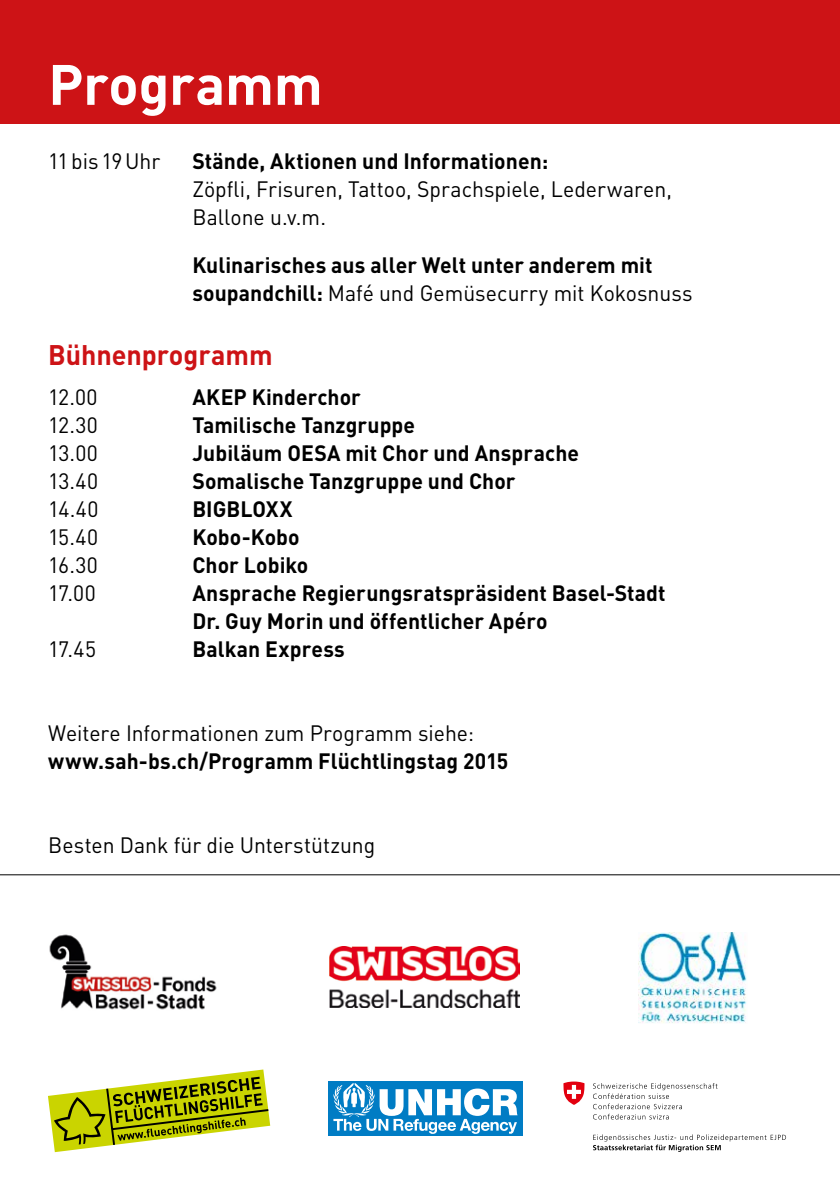
<style>
.page{position:relative;width:840px;height:1191px;background:#fff}
.page>*{position:absolute;margin:0;border:0;box-sizing:border-box;transform-origin:0 0}
.t1{font:700 56px "DIN";letter-spacing:-.005em;color:#fff}
.t2{font:700 28px "DIN";letter-spacing:-.005em;color:#cd1316;scale:.96 1}
.t3{font:700 22px/28px "DIN";letter-spacing:.005em;color:#000;scale:.96 1}
.t4{font:22px/28px "DIN";color:#000;scale:.96 1}
.s1{font-weight:400}
</style>
<div class="page">
<div style="left:327px;top:1080px;width:195px;height:55px;background:#007cc4"></div>
<svg style="left:333px;top:1083px;width:184px;height:50px"></svg>
<svg style="left:48px;top:1069px;width:222px;height:83px"></svg>
<img style="left:49px;top:934px;width:168px;height:76px">
<img style="left:329px;top:946px;width:190px;height:61px">
<div style="left:0;top:0;width:839px;height:124px;background:#cd1316"></div>
<hr style="left:0;top:874px;width:839px;height:1px;background:#000">
<img style="left:638px;top:933px;width:109px;height:90px">
<svg style="left:593px;top:1134px;width:192px;height:17px"></svg>
<svg style="left:593px;top:1083px;width:124px;height:36px"></svg>
<svg style="left:563px;top:1081px;width:21px;height:23px"></svg>
<h1 class="t1" style="left:48px;top:48px;width:276px">Programm</h1>
<p class="t4" style="left:48px;top:146px;width:118px">11bis19Uhr</p>
<p class="t3" style="left:192px;top:146px;width:372px">Stände, Aktionen und Informationen:</p>
<p class="t4" style="left:192px;top:174px;width:500px">Zöpfli, Frisuren, Tattoo, Sprachspiele, Lederwaren,<br>Ballone u.v.m.</p>
<p class="t3" style="left:192px;top:250px;width:522px">Kulinarisches aus aller Welt unter anderem mit soupandchill: <span class="s1">Mafé und Gemüsecurry mit Kokosnuss</span></p>
<p class="t2" style="left:48px;top:336px;width:235px">Bühnenprogramm</p>
<p class="t4" style="left:48px;top:382px;width:53px">12.00</p>
<p class="t3" style="left:192px;top:382px;width:177px">AKEP Kinderchor</p>
<p class="t4" style="left:48px;top:410px;width:53px">12.30</p>
<p class="t3" style="left:192px;top:410px;width:233px">Tamilische Tanzgruppe</p>
<p class="t4" style="left:48px;top:438px;width:53px">13.00</p>
<p class="t3" style="left:192px;top:438px;width:404px">Jubiläum OESA mit Chor und Ansprache</p>
<p class="t4" style="left:48px;top:466px;width:54px">13.40</p>
<p class="t3" style="left:192px;top:466px;width:338px">Somalische Tanzgruppe und Chor</p>
<p class="t4" style="left:48px;top:494px;width:54px">14.40</p>
<p class="t3" style="left:192px;top:494px;width:106px">BIGBLOXX</p>
<p class="t4" style="left:48px;top:522px;width:53px">15.40</p>
<p class="t3" style="left:192px;top:522px;width:113px">Kobo-Kobo</p>
<p class="t4" style="left:48px;top:551px;width:53px">16.30</p>
<p class="t3" style="left:192px;top:550px;width:122px">Chor Lobiko</p>
<p class="t4" style="left:48px;top:579px;width:51px">17.00</p>
<p class="t3" style="left:192px;top:578px;width:494px">Ansprache Regierungsratspräsident Basel-Stadt<br>Dr. Guy Morin und öffentlicher Apéro</p>
<p class="t4" style="left:48px;top:635px;width:51px">17.45</p>
<p class="t3" style="left:192px;top:634px;width:160px">Balkan Express</p>
<p class="t4" style="left:48px;top:719px;width:445px">Weitere Informationen zum Programm siehe:</p>
<p class="t3" style="left:48px;top:746px;width:480px">www.sah-bs.ch/Programm Flüchtlingstag 2015</p>
<p class="t4" style="left:48px;top:831px;width:342px">Besten Dank für die Unterstützung</p>
</div>
